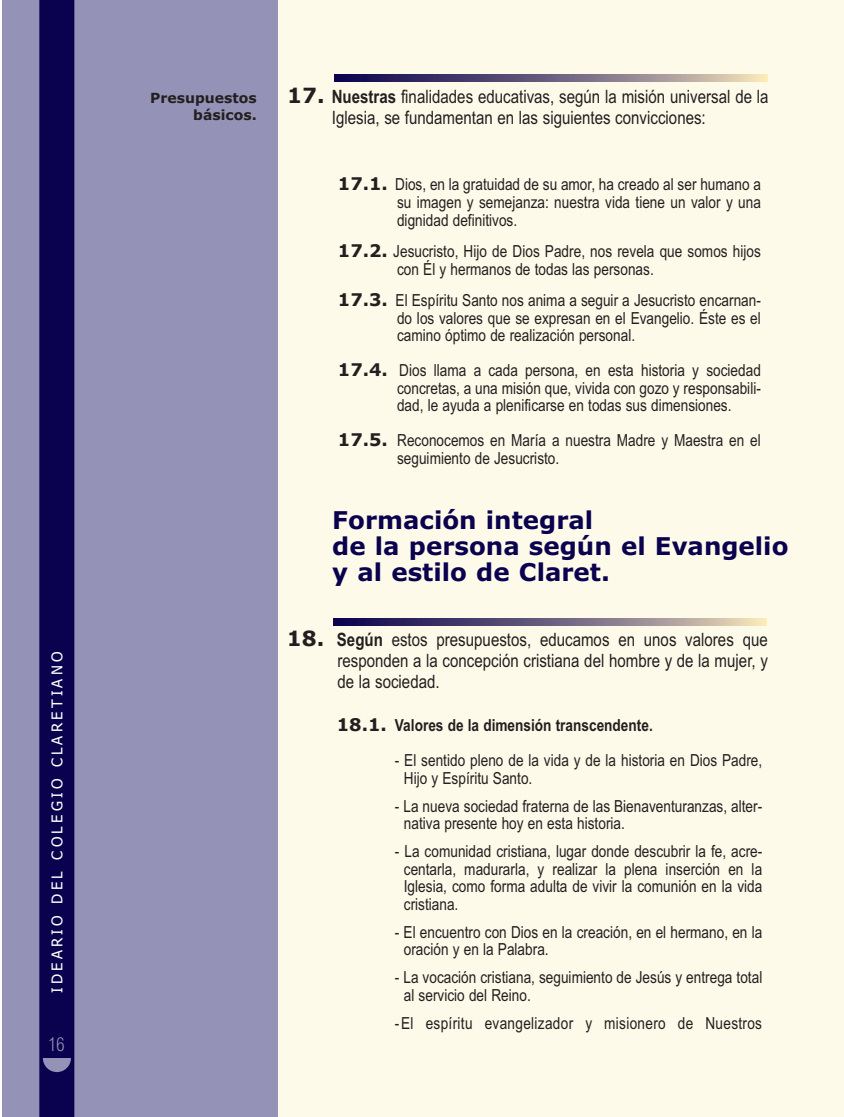
<style>
.page{position:relative;width:844px;height:1117px;background:#fff}
.page>*{position:absolute;margin:0;border:0;box-sizing:border-box;transform-origin:0 0}
.t1{font:700 24.5px/26.2px "Verdana";color:#0a024e}
.t2{font:300 condensed 19.25px "Arial";color:#9592b7}
.t3{font:18.38px/21px "Arial Narrow";color:#231f20}
.t4{font:16.62px/17.5px "Arial Narrow";color:#231f20}
.t5{font:16.62px "Arial Narrow";letter-spacing:.02em;color:#231f20}
.t6{font:700 16.62px "Arial Narrow";color:#231f20}
.t7{font:14.88px "Tahoma";letter-spacing:.22em;color:#fff}
.t8{font:700 14px/16.8px "Verdana";color:#231f20;text-align:right}
.s1{font-family:"Verdana";font-weight:700;font-size:21px}
.s2{font-weight:700}
.s3{font-family:"Verdana";font-weight:700;font-size:17.5px}
.s4{font-family:"Verdana";font-size:17.5px}
</style>
<div class="page">
<div style="left:2px;top:0;width:841px;height:1116px;background:#9592b7"></div>
<div style="left:278px;top:0;width:565px;height:1116px;background:#fefae9"></div>
<svg style="left:334px;top:75px;width:434px;height:7px;background:#726781"></svg>
<svg style="left:333px;top:618px;width:434px;height:7px;background:#726781"></svg>
<div style="left:39px;top:0;width:35px;height:1116px;background:#0a024e"></div>
<div style="left:43px;top:1043px;width:28px;height:28px;background:#9592b7;border-radius:50%"></div>
<div style="left:42px;top:1043px;width:30px;height:14px;background:#0a024e"></div>
<p class="t7" style="left:48px;top:992px;width:342px;rotate:-90deg">IDEARIO DEL COLEGIO CLARETIANO</p>
<p class="t2" style="left:48px;top:1033px;width:19px">16</p>
<p class="t8" style="left:150px;top:89px;width:108px">Presupuestos básicos.</p>
<p class="t3" style="left:332px;top:86px;width:438px;text-indent:-45px"><span class="s1">17.</span> <span class="s2">Nuestras</span> finalidades educativas, según la misión universal de la<br>Iglesia, se fundamentan en las siguientes convicciones:</p>
<p class="t4" style="left:397px;top:176px;width:365px;text-align:justify;text-indent:-59px"><span class="s3">17.1.</span> Dios, en la gratuidad de su amor, ha creado al ser humano a su imagen y semejanza: nuestra vida tiene un valor y una dignidad definitivos.</p>
<p class="t4" style="left:397px;top:242px;width:365px;text-indent:-59px"><span class="s3">17.2.</span> Jesucristo, Hijo de Dios Padre, nos revela que somos hijos con Él y hermanos de todas las personas.</p>
<p class="t4" style="left:397px;top:291px;width:365px;text-align:justify;text-indent:-59px"><span class="s3">17.3.</span> El Espíritu Santo nos anima a seguir a Jesucristo encarnan&shy;do los valores que se expresan en el Evangelio. Éste es el camino óptimo de realización personal.</p>
<p class="t4" style="left:397px;top:361px;width:365px;text-align:justify;text-indent:-59px"><span class="s3">17.4.</span> Dios llama a cada persona, en esta historia y sociedad concretas, a una misión que, vivida con gozo y responsabili&shy;dad, le ayuda a plenificarse en todas sus dimensiones.</p>
<p class="t4" style="left:397px;top:431px;width:365px;text-indent:-59px"><span class="s3">17.5.</span> Reconocemos en María a nuestra Madre y Maestra en el seguimiento de Jesucristo.</p>
<h1 class="t1" style="left:332px;top:507px;width:457px">Formación integral<br>de la persona según el Evangelio y al estilo de Claret.</h1>
<p class="t3" style="left:337px;top:629px;width:432px;text-align:justify;text-indent:-51px"><span class="s1">18.</span> <span class="s2">Según</span> estos presupuestos, educamos en unos valores que responden a la concepción cristiana del hombre y de la mujer, y de la sociedad.</p>
<p class="t6" style="left:337px;top:715px;width:317px"><span class="s4">18.1.</span> Valores de la dimensión transcendente.</p>
<p class="t4" style="left:404px;top:751px;width:360px;text-indent:-9px">- El sentido pleno de la vida y de la historia en Dios Padre,<br>Hijo y Espíritu Santo.</p>
<p class="t4" style="left:404px;top:797px;width:360px;text-indent:-9px">- La nueva sociedad fraterna de las Bienaventuranzas, alter&shy;nativa presente hoy en esta historia.</p>
<p class="t4" style="left:404px;top:842px;width:360px;text-align:justify;text-indent:-9px">- La comunidad cristiana, lugar donde descubrir la fe, acre&shy;centarla, madurarla, y realizar la plena inserción en la Iglesia, como forma adulta de vivir la comunión en la vida cristiana.</p>
<p class="t4" style="left:404px;top:923px;width:360px;text-indent:-9px">- El encuentro con Dios en la creación, en el hermano, en la oración y en la Palabra.</p>
<p class="t4" style="left:404px;top:968px;width:360px;text-indent:-9px">- La vocación cristiana, seguimiento de Jesús y entrega total al servicio del Reino.</p>
<p class="t5" style="left:395px;top:1013px;width:368px">-El espíritu evangelizador y misionero de Nuestros</p>
</div>
